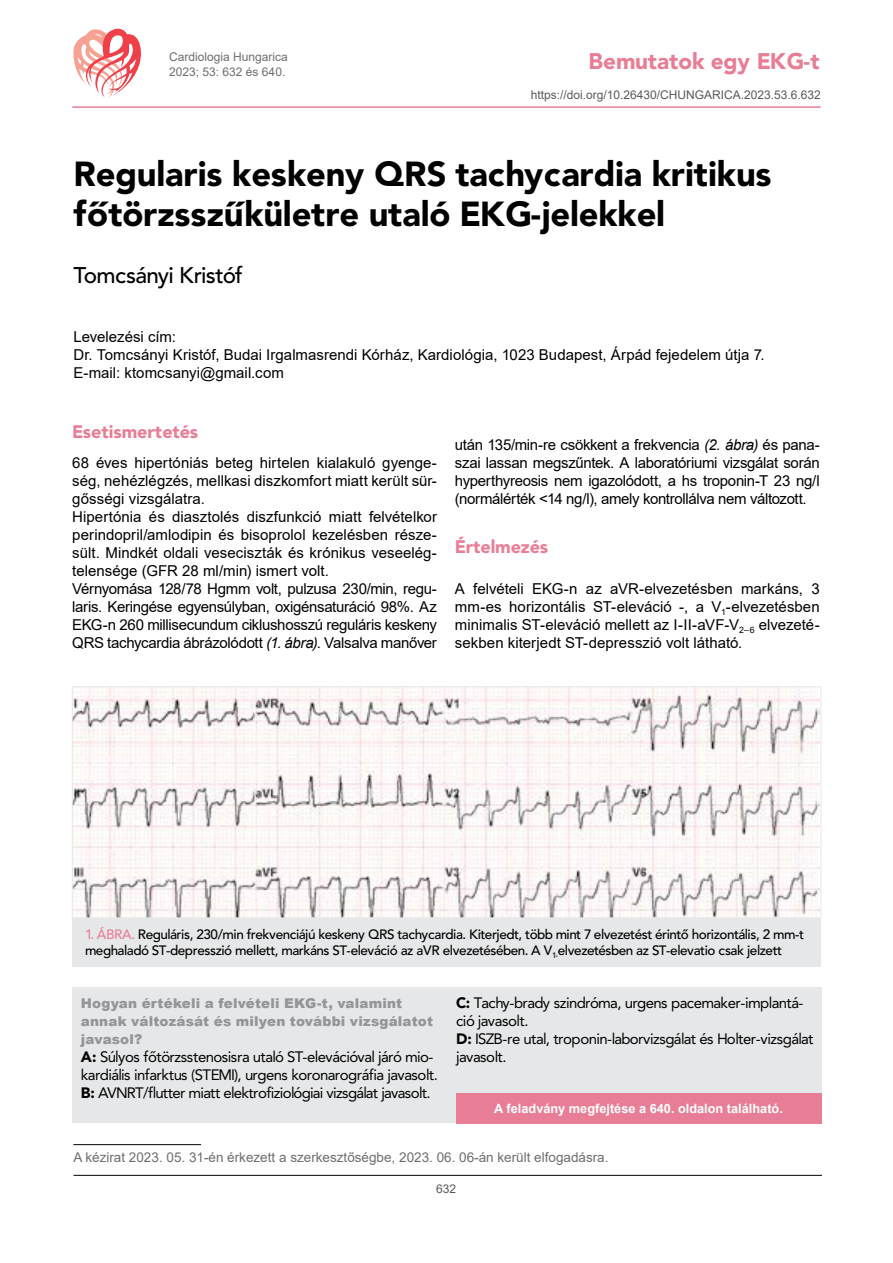
<style>
.page{position:relative;width:893px;height:1263px;background:#fff}
.page>*{position:absolute;margin:0;border:0;box-sizing:border-box;transform-origin:0 0}
.t1{font:34.5px/40.5px "Avenir Blk PFL";color:#000}
.t2{font:22.5px "Avenir Blk PFL";color:#e87e96}
.t3{font:22.5px "Avenir Md PFL";color:#000}
.t4{font:18px "Avenir Blk PFL";color:#e87e96}
.t5{font:15px/18px "Arial";color:#000}
.t6{font:15px/18px "Avenir PFL";color:#000}
.t7{font:13.5px/16.5px "Avenir Md PFL";color:#000}
.t8{font:900 13.5px/18px "Arial";letter-spacing:.015em;color:#939598}
.t9{font:13.5px "Arial";color:#6d6e71}
.t10{font:700 12.75px "Arial";color:#fff}
.t11{font:12px "Arial";color:#58595b}
.t12{font:12px/15px "Arial";color:#6d6e71}
.s1{font-style:italic}
.s2{color:#e87e96}
.s3{font-family:"Avenir Blk PFL"}
</style>
<div class="page">
<hr style="left:74px;top:1175px;width:748px;height:1px;background:#000">
<svg style="left:73px;top:29px;width:68px;height:69px"></svg>
<hr style="left:73px;top:1144px;width:128px;height:1px;background:#000">
<hr style="left:72px;top:106px;width:749px;height:2px;background:#e87e96">
<div style="left:72px;top:988px;width:750px;height:135px;background:#e6e7e8"></div>
<div style="left:456px;top:1093px;width:365px;height:30px;background:#e87e96"></div>
<img style="left:74px;top:689px;width:745px;height:227px">
<div style="left:72px;top:687px;width:749px;height:231px;border:1px solid #e6e7e8"></div>
<div style="left:72px;top:918px;width:749px;height:48px;background:#e6e7e8"></div>
<p class="t12" style="left:169px;top:49px;width:120px">Cardiologia Hungarica<br>2023; 53: 632 és 640.</p>
<h2 class="t2" style="left:588px;top:47px;width:233px">Bemutatok egy EKG-t</h2>
<p class="t11" style="left:531px;top:86px;width:292px">https://doi.org/10.26430/CHUNGARICA.2023.53.6.632</p>
<h1 class="t1" style="left:73px;top:153px;width:700px">Regularis keskeny QRS tachycardia kritikus főtörzsszűkületre utaló EKG-jelekkel</h1>
<h2 class="t3" style="left:73px;top:262px;width:170px">Tomcsányi Kristóf</h2>
<p class="t5" style="left:73px;top:328px;width:693px">Levelezési cím:<br>Dr. Tomcsányi Kristóf, Budai Irgalmasrendi Kórház, Kardiológia, 1023 Budapest, Árpád fejedelem útja 7.<br>E-mail: ktomcsanyi@gmail.com</p>
<p class="t4" style="left:72px;top:421px;width:128px">Esetismertetés</p>
<p class="t5" style="left:72px;top:454px;width:366px">68 éves hipertóniás beteg hirtelen kialakuló gyenge&shy;ség, nehézlégzés, mellkasi diszkomfort miatt került sür&shy;gősségi vizsgálatra.<br>Hipertónia és diasztolés diszfunkció miatt felvételkor perindopril/amlodipin és bisoprolol kezelésben része&shy;sült. Mindkét oldali veseciszták és krónikus veseelég&shy;telensége (GFR 28 ml/min) ismert volt.<br>Vérnyomása 128/78 Hgmm volt, pulzusa 230/min, regu&shy;laris. Keringése egyensúlyban, oxigénsaturáció 98%. Az EKG-n 260 millisecundum ciklushosszú reguláris keskeny QRS tachycardia ábrázolódott <span class="s1">(1. ábra)</span>. Valsalva manőver</p>
<p class="t5" style="left:455px;top:436px;width:366px;text-align:justify">után 135/min-re csökkent a frekvencia <span class="s1">(2. ábra)</span> és pana&shy;szai lassan megszűntek. A laboratóriumi vizsgálat során hyperthyreosis nem igazolódott, a hs troponin-T 23 ng/l (normálérték &lt;14 ng/l), amely kontrollálva nem változott.</p>
<p class="t4" style="left:455px;top:535px;width:95px">Értelmezés</p>
<p class="t5" style="left:455px;top:580px;width:366px;text-align:justify">A felvételi EKG-n az aVR-elvezetésben markáns, 3 mm-es horizontális ST-eleváció -, a V<sub>1</sub>-elvezetésben minimalis ST-eleváció mellett az I-II-aVF-V<sub>2–6</sub> elvezeté&shy;sekben kiterjedt ST-depresszió volt látható.</p>
<p class="t7" style="left:85px;top:926px;width:720px"><span class="s2">1. ÁBRA.</span> Reguláris, 230/min frekvenciájú keskeny QRS tachycardia. Kiterjedt, több mint 7 elvezetést érintő horizontális, 2 mm-t meghaladó ST-depresszió mellett, markáns ST-eleváció az aVR elvezetésében. A V<sub>1-</sub>elvezetésben az ST-elevatio csak jelzett</p>
<p class="t8" style="left:81px;top:994px;width:354px">Hogyan értékeli a felvételi EKG-t, valamint annak változását és milyen további vizsgálatot javasol?</p>
<p class="t6" style="left:81px;top:1048px;width:358px"><span class="s3">A:</span> Súlyos főtörzsstenosisra utaló ST-elevációval járó mio&shy;kardiális infarktus (STEMI), urgens koronarográfia javasolt.<br><span class="s3">B:</span> AVNRT/flutter miatt elektrofiziológiai vizsgálat javasolt.</p>
<p class="t6" style="left:456px;top:993px;width:359px"><span class="s3">C:</span> Tachy-brady szindróma, urgens pacemaker-implantá&shy;ció javasolt.<br><span class="s3">D:</span> ISZB-re utal, troponin-laborvizsgálat és Holter-vizsgálat javasolt.</p>
<p class="t10" style="left:494px;top:1099px;width:290px">A feladvány megfejtése a 640. oldalon található.</p>
<p class="t9" style="left:73px;top:1148px;width:537px">A kézirat 2023. 05. 31-én érkezett a szerkesztőségbe, 2023. 06. 06-án került elfogadásra.</p>
<p class="t11" style="left:436px;top:1180px;width:22px">632</p>
</div>
